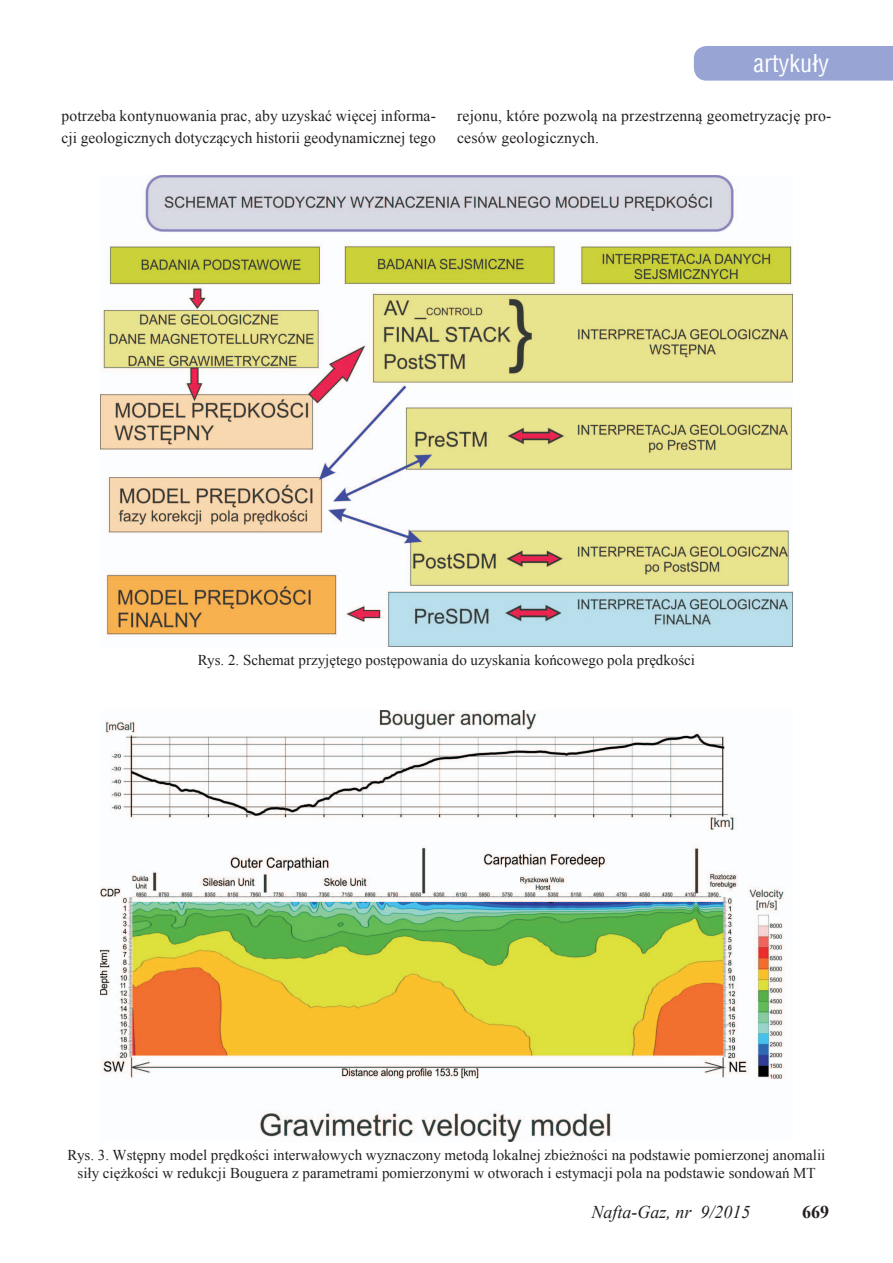
<style>
.page{position:relative;width:893px;height:1263px;background:#fff}
.page>*{position:absolute;margin:0;border:0;box-sizing:border-box;transform-origin:0 0}
.t1{font:24px "Switzerland Condensed";color:#fff}
.t2{font:italic 18px "Times New Roman";color:#231f20}
.t3{font:700 18px "Times New Roman";color:#231f20}
.t4{font:15.75px/21.5px "Times New Roman";letter-spacing:.005em;color:#231f20}
.t5{font:15px/18px "Times New Roman";color:#231f20;text-align:center}
</style>
<div class="page">
<div style="left:694px;top:46px;width:199px;height:35px;background:#98a4d3"></div>
<img style="left:100px;top:176px;width:693px;height:470px">
<img style="left:100px;top:710px;width:685px;height:431px">
<h1 class="t1" style="left:754px;top:48px;width:77px">artykuły</h1>
<p class="t4" style="left:62px;top:105px;width:376px">potrzeba kontynuowania prac, aby uzyskać więcej informa&shy;cji geologicznych dotyczących historii geodynamicznej tego</p>
<p class="t4" style="left:457px;top:105px;width:376px">rejonu, które pozwolą na przestrzenną geometryzację pro&shy;cesów geologicznych.</p>
<p class="t5" style="left:198px;top:651px;width:499px">Rys. 2. Schemat przyjętego postępowania do uzyskania końcowego pola prędkości</p>
<p class="t5" style="left:68px;top:1146px;width:759px">Rys. 3. Wstępny model prędkości interwałowych wyznaczony metodą lokalnej zbieżności na podstawie pomierzonej anomalii siły ciężkości w redukcji Bouguera z parametrami pomierzonymi w otworach i estymacji pola na podstawie sondowań MT</p>
<p class="t2" style="left:591px;top:1200px;width:161px">Nafta-Gaz, nr 9/2015</p>
<p class="t3" style="left:802px;top:1199px;width:28px">669</p>
</div>
